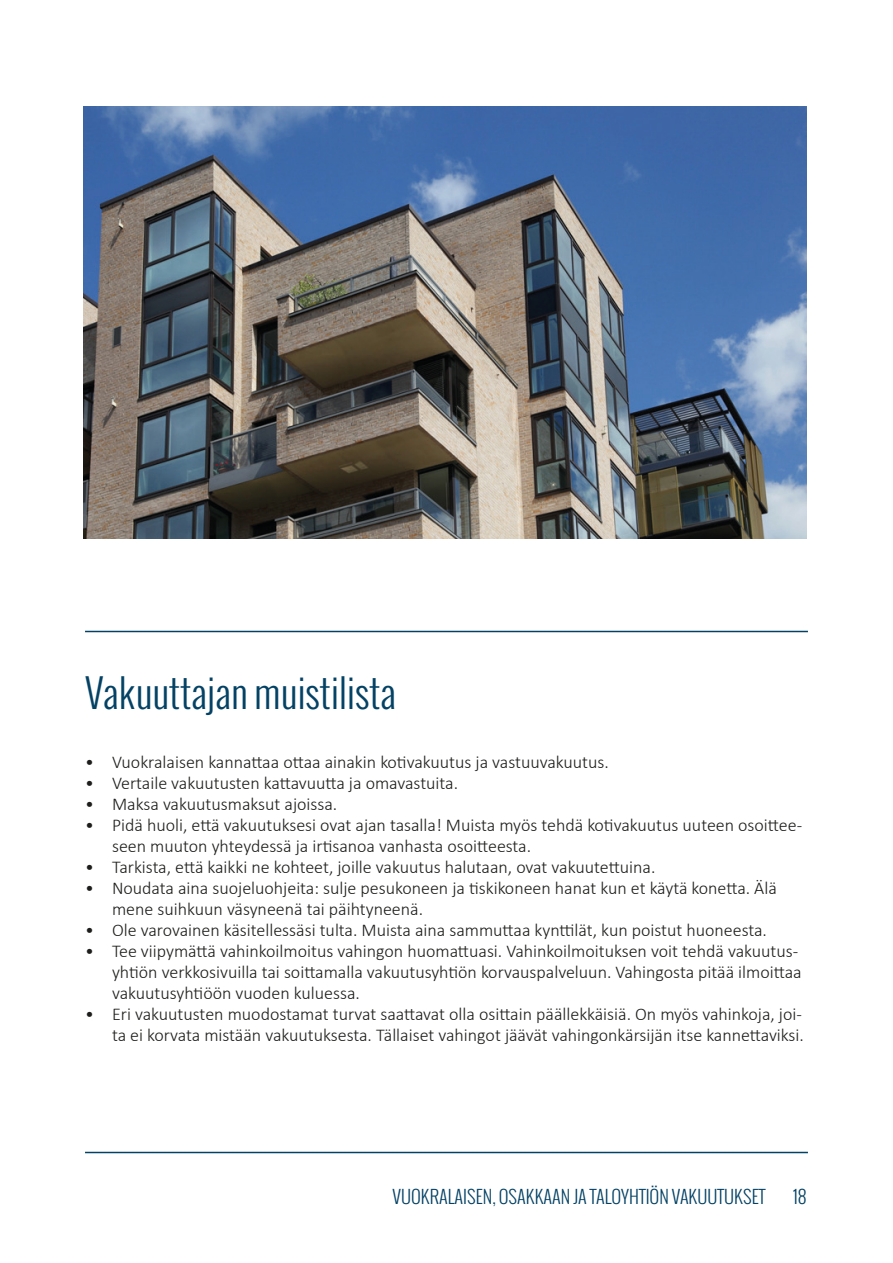
<style>
.page{position:relative;width:893px;height:1263px;background:#fff}
.page>*{position:absolute;margin:0;border:0;box-sizing:border-box;transform-origin:0 0}
.t1{font:300 39px "Oswald";color:#044265}
.t2{font:300 18px/21px "Calibri";color:#1d1d1b}
.t3{font:300 18px "Oswald";color:#044265}
</style>
<div class="page">
<img style="left:84px;top:106px;width:723px;height:432px">
<hr style="left:85px;top:631px;width:723px;height:1px;background:#044265">
<hr style="left:85px;top:1152px;width:723px;height:1px;background:#044265">
<p class="t1" style="left:85px;top:666px;width:313px">Vakuuttajan muistilista</p>
<p class="t2" style="left:85px;top:751px;width:525px">• Vuokralaisen kannattaa ottaa ainakin kotivakuutus ja vastuuvakuutus.</p>
<p class="t2" style="left:85px;top:772px;width:375px">• Vertaile vakuutusten kattavuutta ja omavastuita.</p>
<p class="t2" style="left:85px;top:793px;width:254px">• Maksa vakuutusmaksut ajoissa.</p>
<p class="t2" style="left:112px;top:814px;width:692px;text-indent:-27px">• Pidä huoli, että vakuutuksesi ovat ajan tasalla! Muista myös tehdä kotivakuutus uuteen osoittee&shy;seen muuton yhteydessä ja irtisanoa vanhasta osoitteesta.</p>
<p class="t2" style="left:85px;top:856px;width:572px">• Tarkista, että kaikki ne kohteet, joille vakuutus halutaan, ovat vakuutettuina.</p>
<p class="t2" style="left:112px;top:877px;width:666px;text-indent:-27px">• Noudata aina suojeluohjeita: sulje pesukoneen ja tiskikoneen hanat kun et käytä konetta. Älä mene suihkuun väsyneenä tai päihtyneenä.</p>
<p class="t2" style="left:85px;top:919px;width:683px">• Ole varovainen käsitellessäsi tulta. Muista aina sammuttaa kynttilät, kun poistut huoneesta.</p>
<p class="t2" style="left:112px;top:940px;width:691px;text-indent:-27px">• Tee viipymättä vahinkoilmoitus vahingon huomattuasi. Vahinkoilmoituksen voit tehdä vakuutus&shy;yhtiön verkkosivuilla tai soittamalla vakuutusyhtiön korvauspalveluun. Vahingosta pitää ilmoittaa vakuutusyhtiöön vuoden kuluessa.</p>
<p class="t2" style="left:85px;top:1003px;width:720px;text-align:right">• Eri vakuutusten muodostamat turvat saattavat olla osittain päällekkäisiä. On myös vahinkoja, joi&shy;ta ei korvata mistään vakuutuksesta. Tällaiset vahingot jäävät vahingonkärsijän itse kannettaviksi.</p>
<p class="t3" style="left:392px;top:1185px;width:374px">VUOKRALAISEN, OSAKKAAN JA TALOYHTIÖN VAKUUTUKSET</p>
<p class="t3" style="left:793px;top:1185px;width:15px">18</p>
</div>
